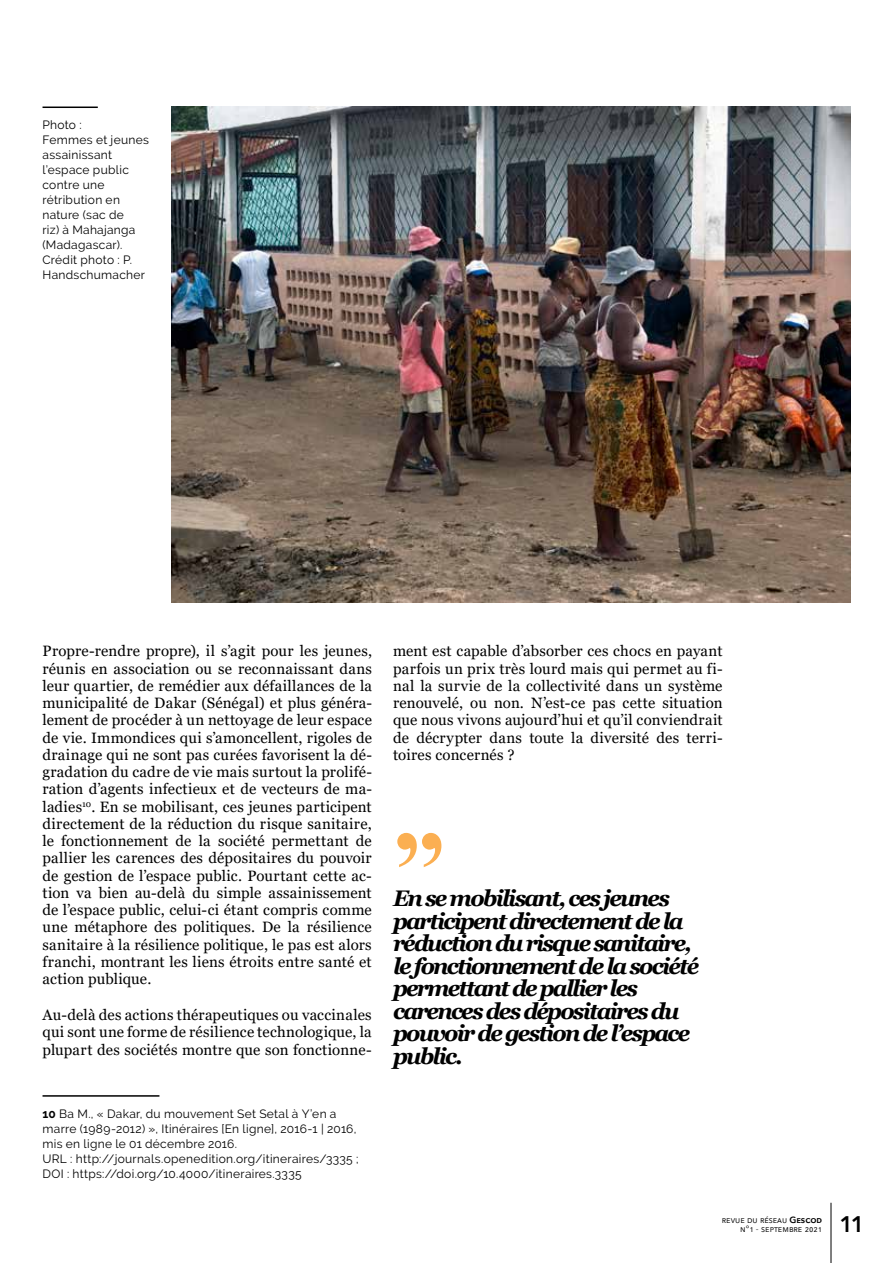
<style>
.page{position:relative;width:893px;height:1263px;background:#fff}
.page>*{position:absolute;margin:0;border:0;box-sizing:border-box;transform-origin:0 0}
.t1{font:700 105px "Times New Roman";color:#fbaf52}
.t2{font:italic 700 22.5px/22.5px "Georgia";letter-spacing:-.08em;color:#000}
.t3{font:600 22.5px "Avenir Next";color:#000}
.t4{font:15px/17.2px "Georgia";letter-spacing:.005em;color:#000;text-align:justify}
.t5{font:12px/15px "Raleway";letter-spacing:.025em;color:#000}
.t6{font:9px/9px "Avenir Next";color:#000;text-align:right}
.s1{font-weight:700}
.s2{font-weight:600}
</style>
<div class="page">
<hr style="left:831px;top:1203px;width:1px;height:60px;background:#000">
<hr style="left:43px;top:107px;width:55px;height:1px;background:#000">
<img style="left:172px;top:106px;width:678px;height:496px">
<hr style="left:43px;top:1095px;width:116px;height:2px;background:#000">
<p class="t5" style="left:43px;top:118px;width:108px">Photo :<br>Femmes et jeunes assainissant l’espace public contre une rétribution en nature (sac de<br>riz) à Mahajanga (Madagascar).<br>Crédit photo : P.<br>Handschumacher</p>
<p class="t4" style="left:43px;top:643px;width:331px">Propre-rendre propre), il s’agit pour les jeunes, réunis en association ou se reconnaissant dans leur quartier, de remédier aux défaillances de la municipalité de Dakar (Sénégal) et plus généra&shy;lement de procéder à un nettoyage de leur espace de vie. Immondices qui s’amoncellent, rigoles de drainage qui ne sont pas curées favorisent la dé&shy;gradation du cadre de vie mais surtout la prolifé&shy;ration d’agents infectieux et de vecteurs de ma&shy;ladies<sup>10</sup>. En se mobilisant, ces jeunes participent directement de la réduction du risque sanitaire, le fonctionnement de la société permettant de pallier les carences des dépositaires du pouvoir de gestion de l’espace public. Pourtant cette ac&shy;tion va bien au-delà du simple assainissement de l’espace public, celui-ci étant compris comme une métaphore des politiques. De la résilience sanitaire à la résilience politique, le pas est alors franchi, montrant les liens étroits entre santé et action publique.</p>
<p class="t4" style="left:43px;top:1007px;width:331px">Au-delà des actions thérapeutiques ou vaccinales qui sont une forme de résilience technologique, la plupart des sociétés montre que son fonctionne-</p>
<p class="t5" style="left:43px;top:1106px;width:318px"><span class="s1">10</span> Ba M., « Dakar, du mouvement Set Setal à Y’en a marre (1989-2012) », Itinéraires [En ligne], 2016-1 | 2016, mis en ligne le 01 décembre 2016.<br>URL : http://journals.openedition.org/itineraires/3335 ; DOI : https://doi.org/10.4000/itineraires.3335</p>
<p class="t4" style="left:393px;top:643px;width:331px">ment est capable d’absorber ces chocs en payant parfois un prix très lourd mais qui permet au fi&shy;nal la survie de la collectivité dans un système renouvelé, ou non. N’est-ce pas cette situation que nous vivons aujourd’hui et qu’il conviendrait de décrypter dans toute la diversité des terri&shy;toires concernés ?</p>
<h1 class="t1" style="left:393px;top:793px;width:54px">”</h1>
<h2 class="t2" style="left:393px;top:887px;width:308px">En se mobilisant, ces jeunes participent directement de la réduction du risque sanitaire, le fonctionnement de la société permettant de pallier les carences des dépositaires du pouvoir de gestion de l’espace public.</h2>
<p class="t6" style="left:722px;top:1215px;width:102px">revue du réseau <span class="s2">Gescod </span>n°1 - septembre 2021</p>
<h2 class="t3" style="left:839px;top:1205px;width:27px">11</h2>
</div>
